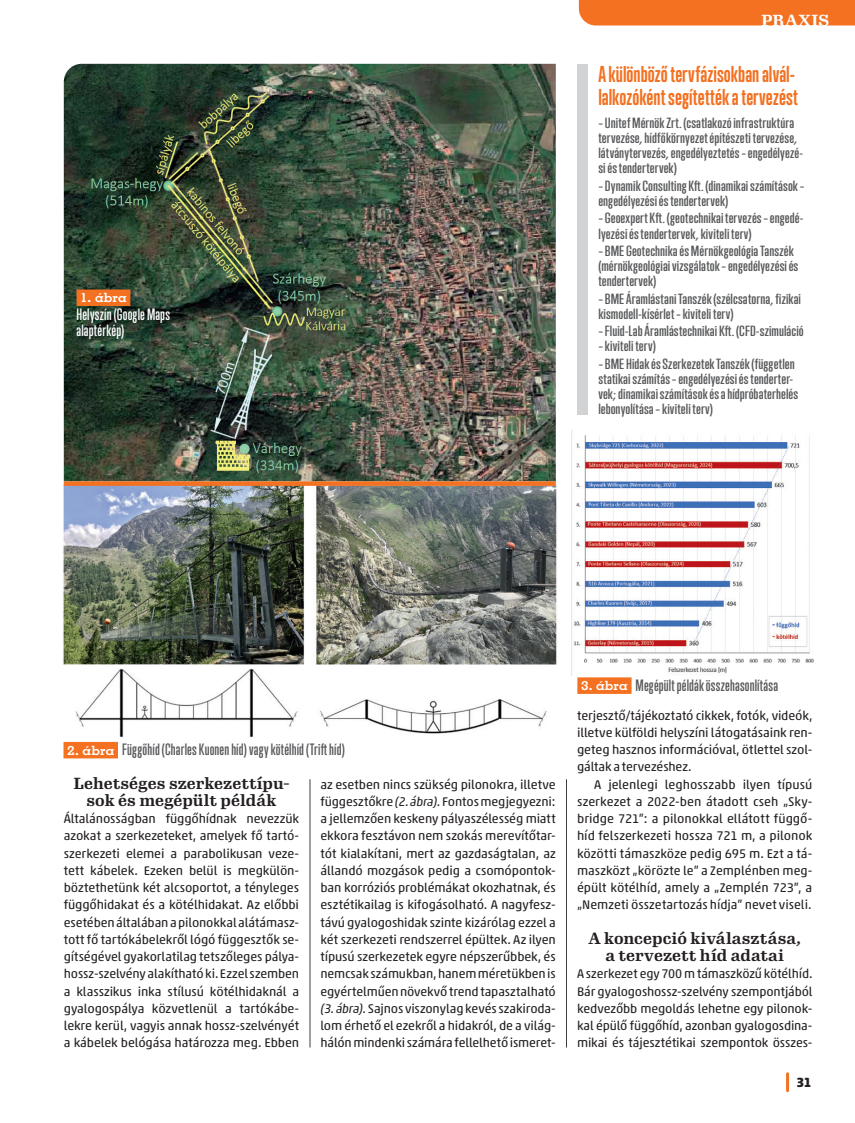
<style>
.page{position:relative;width:855px;height:1123px;background:#fff}
.page>*{position:absolute;margin:0;border:0;box-sizing:border-box;transform-origin:0 0}
.Cím_keretes{font:700 21px/22.5px "Trump Soft Pro";letter-spacing:.005em;color:#f37121}
.Közcím{font:700 15.75px/17.2px "Gimlet Text Narrow";color:#231f20;text-align:center}
.t1{font:700 15.75px "Gimlet Text";letter-spacing:-.01em;color:#fff}
.Keretes{font:500 15px "Trump Gothic Pro";letter-spacing:.01em;color:#57585a;scale:1.09 1}
.Keretes-2{font:500 15px/16.5px "Trump Gothic Pro";letter-spacing:.01em;color:#fff;scale:1.09 1}
.keretes{font:500 13.5px/15px "Trump Gothic Pro";letter-spacing:.005em;color:#57585a;scale:1.24 1}
.t2{font:700 13.5px "Akko Rounded Pro";color:#231f20}
.Alapszöveg_tompa{font:12.75px/17.2px "Akko Rounded Pro";letter-spacing:-.01em;color:#231f20;text-align:justify}
.Alapszöveg_behúzás{font:12.75px/17.2px "Akko Rounded Pro";color:#231f20;text-align:justify}
.Keretes-3{font:12.75px "Geometric Slab 703 BT Bold HUN";color:#fff;scale:1.09 1}
.s1{font-family:"Geometric Slab 703 BT Bold HUN";font-weight:400;font-size:12.75px;color:#fff}
.s2{font-style:italic}
</style>
<div class="page">
<div style="left:579px;top:0;width:276px;height:26px;background:#f37121"></div>
<hr style="left:786px;top:1073px;width:3px;height:17px;background:#f37121">
<hr style="left:566px;top:779px;width:1px;height:268px;background:#3e3e3f">
<hr style="left:310px;top:779px;width:1px;height:268px;background:#3e3e3f">
<div style="left:577px;top:64px;width:11px;height:350px;background:#d1d2d4"></div>
<img style="left:64px;top:64px;width:492px;height:417px">
<img style="left:63px;top:483px;width:494px;height:255px">
<img style="left:573px;top:435px;width:241px;height:239px">
<div style="left:77px;top:289px;width:53px;height:17px;background:#f37121"></div>
<div style="left:63px;top:742px;width:55px;height:16px;background:#f37121"></div>
<div style="left:577px;top:677px;width:54px;height:17px;background:#f37121"></div>
<div style="left:64px;top:481px;width:492px;height:5px;background:#f37121"></div>
<p class="Keretes-3" style="left:80px;top:290px;width:44px">1. ábra</p>
<p class="Keretes-2" style="left:77px;top:306px;width:87px">Helyszín (Google Maps alaptérkép)</p>
<p class="t1" style="left:761px;top:9px;width:70px">PRAXIS</p>
<p class="Cím_keretes" style="left:598px;top:63px;width:201px">A különböző tervfázisokban alvál&shy;lalkozóként segítették a tervezést</p>
<p class="keretes" style="left:598px;top:116px;width:167px">– Unitef Mérnök Zrt. (csatlakozó infrastruktúra tervezése, hídfőkörnyezet építészeti tervezése, látványtervezés, engedélyeztetés – engedélyezé&shy;si és tendertervek)</p>
<p class="keretes" style="left:598px;top:178px;width:168px">– Dynamik Consulting Kft. (dinamikai számítások – engedélyezési és tendertervek)</p>
<p class="keretes" style="left:598px;top:211px;width:167px">– Geoexpert Kft. (geotechnikai tervezés – engedé&shy;lyezési és tendertervek, kiviteli terv)</p>
<p class="keretes" style="left:598px;top:243px;width:163px">– BME Geotechnika és Mérnökgeológia Tanszék (mérnökgeológiai vizsgálatok – engedélyezési és tendertervek)</p>
<p class="keretes" style="left:598px;top:291px;width:165px">– BME Áramlástani Tanszék (szélcsatorna, fizikai kismodell-kísérlet – kiviteli terv)</p>
<p class="keretes" style="left:598px;top:324px;width:167px">– Fluid-Lab Áramlástechnikai Kft. (CFD-szimuláció</p>
<p class="keretes" style="left:598px;top:339px;width:48px">– kiviteli terv)</p>
<p class="keretes" style="left:598px;top:356px;width:163px">– BME Hidak és Szerkezetek Tanszék (független statikai számítás – engedélyezési és tenderter&shy;vek; dinamikai számítások és a hídpróbaterhelés lebonyolítása – kiviteli terv)</p>
<p class="Keretes" style="left:67px;top:741px;width:256px"><span class="s1">2. ábra</span> Függőhíd (Charles Kuonen híd) vagy kötélhíd (Trift híd)</p>
<p class="Közcím" style="left:73px;top:773px;width:217px">Lehetséges szerkezettípu&shy;sok és megépült példák</p>
<p class="Alapszöveg_tompa" style="left:64px;top:810px;width:237px">Általánosságban függőhídnak nevezzük azokat a szerkezeteket, amelyek fő tartó&shy;szerkezeti elemei a parabolikusan veze&shy;tett kábelek. Ezeken belül is megkülön&shy;böztethetünk két alcsoportot, a tényleges függőhidakat és a kötélhidakat. Az előbbi esetében általában a pilonokkal alátámasz&shy;tott fő tartókábelekről lógó függesztők se&shy;gítségével gyakorlatilag tetszőleges pálya&shy;hossz-szelvény alakítható ki. Ezzel szemben a klasszikus inka stílusú kötélhidaknál a gyalogospálya közvetlenül a tartókábe&shy;lekre kerül, vagyis annak hossz-szelvényét a kábelek belógása határozza meg. Ebben</p>
<p class="Alapszöveg_tompa" style="left:320px;top:775px;width:237px">az esetben nincs szükség pilonokra, illetve függesztőkre <span class="s2">(2. ábra).</span> Fontos megjegyezni: a jellemzően keskeny pályaszélesség miatt ekkora fesztávon nem szokás merevítőtar&shy;tót kialakítani, mert az gazdaságtalan, az állandó mozgások pedig a csomópontok&shy;ban korróziós problémákat okozhatnak, és esztétikailag is kifogásolható. A nagyfesz&shy;távú gyalogoshidak szinte kizárólag ezzel a két szerkezeti rendszerrel épültek. Az ilyen típusú szerkezetek egyre népszerűbbek, és nemcsak számukban, hanem méretükben is egyértelműen növekvő trend tapasztalható <span class="s2">(3. ábra).</span> Sajnos viszonylag kevés szakiroda&shy;lom érhető el ezekről a hidakról, de a világ&shy;hálón mindenki számára fellelhető ismeret-</p>
<p class="Keretes" style="left:581px;top:676px;width:182px"><span class="s1">3. ábra</span> Megépült példák összehasonlítása</p>
<p class="Alapszöveg_tompa" style="left:577px;top:706px;width:237px">terjesztő/tájékoztató cikkek, fotók, videók, illetve külföldi helyszíni látogatásaink ren&shy;geteg hasznos információval, ötlettel szol&shy;gáltak a tervezéshez.</p>
<p class="Alapszöveg_behúzás" style="left:577px;top:775px;width:237px;text-indent:17px">A jelenlegi leghosszabb ilyen típusú szerkezet a 2022-ben átadott cseh „Sky&shy;bridge 721”: a pilonokkal ellátott függő&shy;híd felszerkezeti hossza 721 m, a pilonok közötti támaszköze pedig 695 m. Ezt a tá&shy;maszközt „körözte le” a Zemplénben meg&shy;épült kötélhíd, amely a „Zemplén 723”, a „Nemzeti összetartozás hídja” nevet viseli.</p>
<p class="Közcím" style="left:588px;top:928px;width:214px">A koncepció kiválasztása, a tervezett híd adatai</p>
<p class="Alapszöveg_tompa" style="left:577px;top:965px;width:237px">A szerkezet egy 700 m támaszközű kötélhíd.<br>Bár gyalogoshossz-szelvény szempontjából kedvezőbb megoldás lehetne egy pilonok&shy;kal épülő függőhíd, azonban gyalogosdina&shy;mikai és tájesztétikai szempontok összes-</p>
<p class="t2" style="left:796px;top:1073px;width:17px">31</p>
</div>
